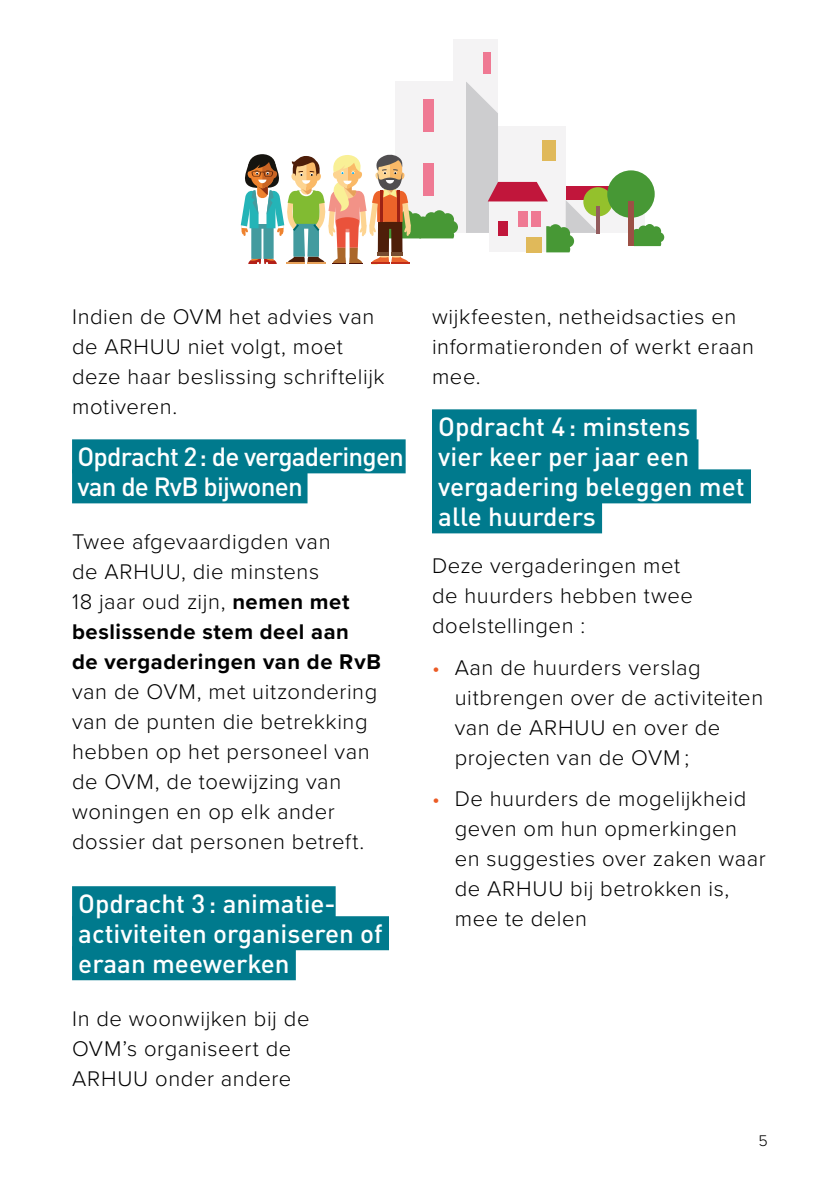
<style>
.page{position:relative;width:840px;height:1191px;background:#fff}
.page>*{position:absolute;margin:0;border:0;box-sizing:border-box;transform-origin:0 0}
.t1{font:500 26px/30px "DINOT";color:#fff}
.t2{font:500 26px/30px "DINOT";letter-spacing:-.03em;color:#fff}
.t3{font:300 22px/30px "Proxima Nova";letter-spacing:.025em;color:#000}
.t4{font:300 16px "Proxima Nova";color:#000}
.s1{font-weight:700}
.s2{color:#eb5b25}
</style>
<div class="page">
<div style="left:72px;top:439px;width:333px;height:34px;background:#007a8d"></div>
<div style="left:72px;top:469px;width:235px;height:34px;background:#007a8d"></div>
<div style="left:72px;top:886px;width:263px;height:34px;background:#007a8d"></div>
<div style="left:72px;top:916px;width:317px;height:34px;background:#007a8d"></div>
<div style="left:72px;top:946px;width:224px;height:34px;background:#007a8d"></div>
<div style="left:432px;top:409px;width:264px;height:34px;background:#007a8d"></div>
<div style="left:432px;top:439px;width:266px;height:34px;background:#007a8d"></div>
<div style="left:432px;top:469px;width:318px;height:34px;background:#007a8d"></div>
<div style="left:432px;top:499px;width:169px;height:34px;background:#007a8d"></div>
<svg style="left:597px;top:186px;width:11px;height:4px"></svg>
<div style="left:565px;top:200px;width:79px;height:33px;background:#f4f3f4"></div>
<div style="left:453px;top:39px;width:44px;height:194px;background:#f4f3f4"></div>
<div style="left:482px;top:53px;width:8px;height:21px;background:#ef7993"></div>
<svg style="left:633px;top:224px;width:31px;height:22px"></svg>
<div style="left:583px;top:187px;width:29px;height:29px;background:#94c12c;border-radius:50%"></div>
<hr style="left:595px;top:206px;width:4px;height:28px;background:#935c5e">
<div style="left:607px;top:170px;width:47px;height:48px;background:#479835;border-radius:50%"></div>
<div style="left:627px;top:202px;width:6px;height:44px;background:#9c5045"></div>
<svg style="left:240px;top:82px;width:357px;height:182px"></svg>
<p class="t3" style="left:72px;top:300px;width:314px">Indien de OVM het advies van de ARHUU niet volgt, moet deze haar beslissing schriftelijk motiveren.</p>
<p class="t2" style="left:77px;top:441px;width:328px">Opdracht 2: de vergaderingen van de RvB bijwonen</p>
<p class="t3" style="left:72px;top:525px;width:310px">Twee afgevaardigden van<br>de ARHUU, die minstens<br>18 jaar oud zijn, <span class="s1">nemen met beslissende stem deel aan<br>de vergaderingen van de RvB</span></p>
<p class="t3" style="left:72px;top:675px;width:306px">van de OVM, met uitzondering van de punten die betrekking hebben op het personeel van de OVM, de toewijzing van woningen en op elk ander dossier dat personen betreft.</p>
<p class="t1" style="left:78px;top:888px;width:306px">Opdracht 3: animatie&shy;activiteiten organiseren of eraan meewerken</p>
<p class="t3" style="left:72px;top:1002px;width:239px">In de woonwijken bij de<br>OVM’s organiseert de<br>ARHUU onder andere</p>
<p class="t3" style="left:432px;top:300px;width:323px">wijkfeesten, netheidsacties en informatieronden of werkt eraan mee.</p>
<p class="t1" style="left:438px;top:411px;width:308px">Opdracht 4: minstens<br>vier keer per jaar een vergadering beleggen met alle huurders</p>
<p class="t3" style="left:432px;top:550px;width:262px">Deze vergaderingen met de huurders hebben twee doelstellingen :</p>
<p class="t3" style="left:454px;top:651px;width:310px;text-indent:-23px"><span class="s2">•</span> Aan de huurders verslag uitbrengen over de activiteiten van de ARHUU en over de projecten van de OVM ;</p>
<p class="t3" style="left:454px;top:782px;width:312px;text-indent:-23px"><span class="s2">•</span> De huurders de mogelijkheid geven om hun opmerkingen en suggesties over zaken waar de ARHUU bij betrokken is, mee te delen</p>
<p class="t4" style="left:758px;top:1128px;width:11px">5</p>
</div>
